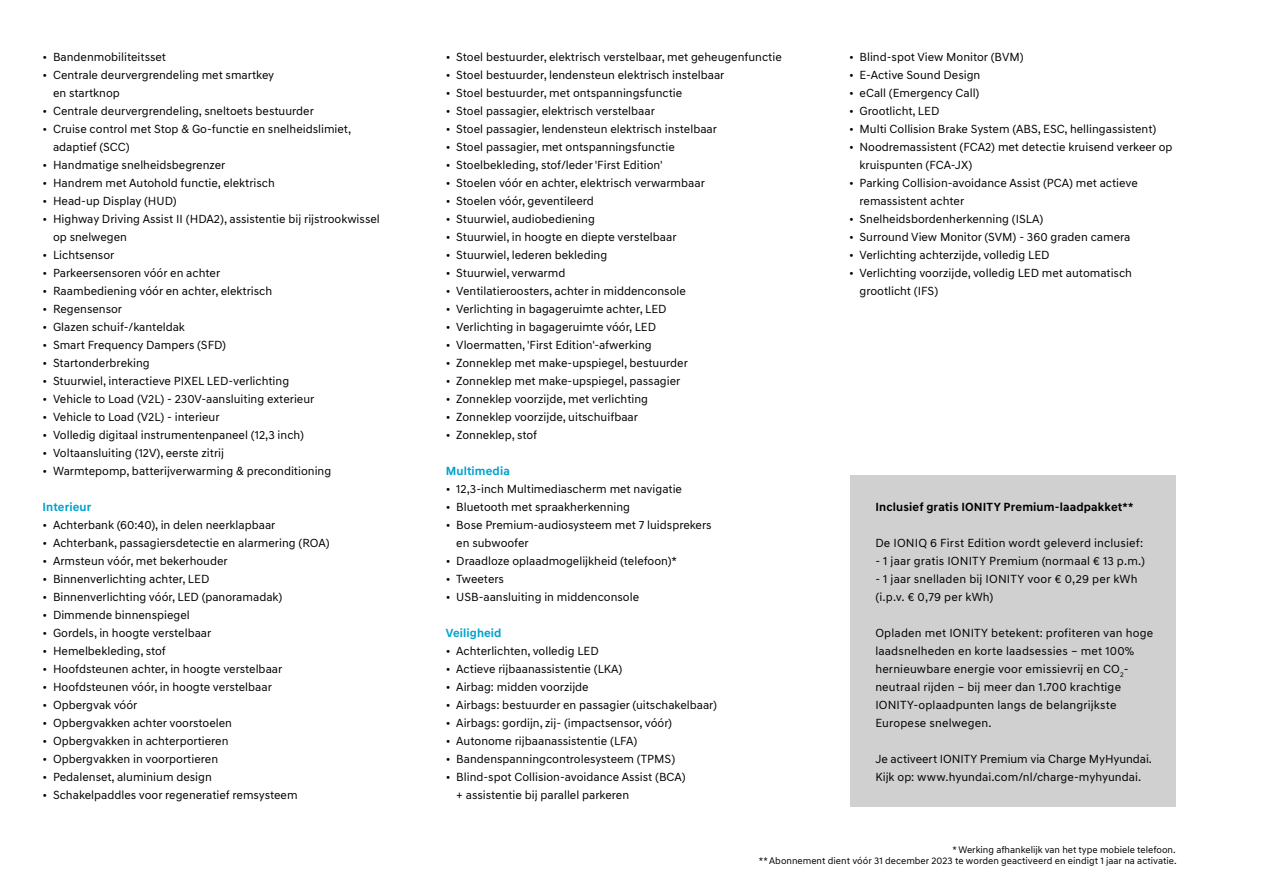
<style>
.page{position:relative;width:1263px;height:893px;background:#fff}
.page>*{position:absolute;margin:0;border:0;box-sizing:border-box;transform-origin:0 0}
.t1{font:12px/18px "Hyundai Sans Text";color:#000}
.t2{font:700 12px "Hyundai Sans Text";letter-spacing:.015em;color:#000}
.t3{font:700 12px "Hyundai Sans Text";letter-spacing:.01em;color:#00a2ce}
.t4{font:9.75px/11.6px "Hyundai Sans Text";color:#000;text-align:right}
</style>
<div class="page">
<div style="left:850px;top:475px;width:325px;height:332px;background:#d0d0d0"></div>
<p class="t1" style="left:43px;top:47px;width:125px">• Bandenmobiliteitsset</p>
<p class="t1" style="left:53px;top:65px;width:223px;text-indent:-10px">• Centrale deurvergrendeling met smartkey en startknop</p>
<p class="t1" style="left:43px;top:101px;width:273px">• Centrale deurvergrendeling, sneltoets bestuurder</p>
<p class="t1" style="left:53px;top:119px;width:300px;text-indent:-10px">• Cruise control met Stop &amp; Go-functie en snelheidslimiet, adaptief (SCC)</p>
<p class="t1" style="left:43px;top:155px;width:184px">• Handmatige snelheidsbegrenzer</p>
<p class="t1" style="left:43px;top:173px;width:234px">• Handrem met Autohold functie, elektrisch</p>
<p class="t1" style="left:43px;top:191px;width:136px">• Head-up Display (HUD)</p>
<p class="t1" style="left:53px;top:209px;width:328px;text-indent:-10px">• Highway Driving Assist II (HDA2), assistentie bij rijstrookwissel op snelwegen</p>
<p class="t1" style="left:43px;top:245px;width:73px">• Lichtsensor</p>
<p class="t1" style="left:43px;top:263px;width:179px">• Parkeersensoren vóór en achter</p>
<p class="t1" style="left:43px;top:281px;width:231px">• Raambediening vóór en achter, elektrisch</p>
<p class="t1" style="left:43px;top:299px;width:81px">• Regensensor</p>
<p class="t1" style="left:43px;top:317px;width:144px">• Glazen schuif-/kanteldak</p>
<p class="t1" style="left:43px;top:335px;width:185px">• Smart Frequency Dampers (SFD)</p>
<p class="t1" style="left:43px;top:353px;width:109px">• Startonderbreking</p>
<p class="t1" style="left:43px;top:371px;width:248px">• Stuurwiel, interactieve PIXEL LED-verlichting</p>
<p class="t1" style="left:43px;top:389px;width:273px">• Vehicle to Load (V2L) - 230V-aansluiting exterieur</p>
<p class="t1" style="left:43px;top:407px;width:179px">• Vehicle to Load (V2L) - interieur</p>
<p class="t1" style="left:43px;top:425px;width:263px">• Volledig digitaal instrumentenpaneel (12,3 inch)</p>
<p class="t1" style="left:43px;top:443px;width:183px">• Voltaansluiting (12V), eerste zitrij</p>
<p class="t1" style="left:43px;top:461px;width:290px">• Warmtepomp, batterijverwarming &amp; preconditioning</p>
<p class="t3" style="left:43px;top:499px;width:50px">Interieur</p>
<p class="t1" style="left:43px;top:515px;width:234px">• Achterbank (60:40), in delen neerklapbaar</p>
<p class="t1" style="left:43px;top:533px;width:289px">• Achterbank, passagiersdetectie en alarmering (ROA)</p>
<p class="t1" style="left:43px;top:551px;width:187px">• Armsteun vóór, met bekerhouder</p>
<p class="t1" style="left:43px;top:569px;width:168px">• Binnenverlichting achter, LED</p>
<p class="t1" style="left:43px;top:587px;width:241px">• Binnenverlichting vóór, LED (panoramadak)</p>
<p class="t1" style="left:43px;top:605px;width:149px">• Dimmende binnenspiegel</p>
<p class="t1" style="left:43px;top:623px;width:170px">• Gordels, in hoogte verstelbaar</p>
<p class="t1" style="left:43px;top:641px;width:125px">• Hemelbekleding, stof</p>
<p class="t1" style="left:43px;top:659px;width:241px">• Hoofdsteunen achter, in hoogte verstelbaar</p>
<p class="t1" style="left:43px;top:677px;width:231px">• Hoofdsteunen vóór, in hoogte verstelbaar</p>
<p class="t1" style="left:43px;top:695px;width:96px">• Opbergvak vóór</p>
<p class="t1" style="left:43px;top:713px;width:191px">• Opbergvakken achter voorstoelen</p>
<p class="t1" style="left:43px;top:731px;width:187px">• Opbergvakken in achterportieren</p>
<p class="t1" style="left:43px;top:749px;width:177px">• Opbergvakken in voorportieren</p>
<p class="t1" style="left:43px;top:767px;width:171px">• Pedalenset, aluminium design</p>
<p class="t1" style="left:43px;top:785px;width:257px">• Schakelpaddles voor regeneratief remsysteem</p>
<p class="t1" style="left:446px;top:47px;width:338px">• Stoel bestuurder, elektrisch verstelbaar, met geheugenfunctie</p>
<p class="t1" style="left:446px;top:65px;width:280px">• Stoel bestuurder, lendensteun elektrisch instelbaar</p>
<p class="t1" style="left:446px;top:83px;width:238px">• Stoel bestuurder, met ontspanningsfunctie</p>
<p class="t1" style="left:446px;top:101px;width:211px">• Stoel passagier, elektrisch verstelbaar</p>
<p class="t1" style="left:446px;top:119px;width:273px">• Stoel passagier, lendensteun elektrisch instelbaar</p>
<p class="t1" style="left:446px;top:137px;width:231px">• Stoel passagier, met ontspanningsfunctie</p>
<p class="t1" style="left:446px;top:155px;width:218px">• Stoelbekleding, stof/leder 'First Edition'</p>
<p class="t1" style="left:446px;top:173px;width:261px">• Stoelen vóór en achter, elektrisch verwarmbaar</p>
<p class="t1" style="left:446px;top:191px;width:150px">• Stoelen vóór, geventileerd</p>
<p class="t1" style="left:446px;top:209px;width:151px">• Stuurwiel, audiobediening</p>
<p class="t1" style="left:446px;top:227px;width:232px">• Stuurwiel, in hoogte en diepte verstelbaar</p>
<p class="t1" style="left:446px;top:245px;width:163px">• Stuurwiel, lederen bekleding</p>
<p class="t1" style="left:446px;top:263px;width:121px">• Stuurwiel, verwarmd</p>
<p class="t1" style="left:446px;top:281px;width:242px">• Ventilatieroosters, achter in middenconsole</p>
<p class="t1" style="left:446px;top:299px;width:222px">• Verlichting in bagageruimte achter, LED</p>
<p class="t1" style="left:446px;top:317px;width:212px">• Verlichting in bagageruimte vóór, LED</p>
<p class="t1" style="left:446px;top:335px;width:207px">• Vloermatten, 'First Edition'-afwerking</p>
<p class="t1" style="left:446px;top:353px;width:244px">• Zonneklep met make-upspiegel, bestuurder</p>
<p class="t1" style="left:446px;top:371px;width:236px">• Zonneklep met make-upspiegel, passagier</p>
<p class="t1" style="left:446px;top:389px;width:204px">• Zonneklep voorzijde, met verlichting</p>
<p class="t1" style="left:446px;top:407px;width:194px">• Zonneklep voorzijde, uitschuifbaar</p>
<p class="t1" style="left:446px;top:425px;width:93px">• Zonneklep, stof</p>
<p class="t3" style="left:446px;top:463px;width:66px">Multimedia</p>
<p class="t1" style="left:446px;top:479px;width:238px">• 12,3-inch Multimediascherm met navigatie</p>
<p class="t1" style="left:446px;top:497px;width:186px">• Bluetooth met spraakherkenning</p>
<p class="t1" style="left:456px;top:515px;width:257px;text-indent:-10px">• Bose Premium-audiosysteem met 7 luidsprekers en subwoofer</p>
<p class="t1" style="left:446px;top:551px;width:233px">• Draadloze oplaadmogelijkheid (telefoon)*</p>
<p class="t1" style="left:446px;top:569px;width:60px">• Tweeters</p>
<p class="t1" style="left:446px;top:587px;width:195px">• USB-aansluiting in middenconsole</p>
<p class="t3" style="left:446px;top:625px;width:57px">Veiligheid</p>
<p class="t1" style="left:446px;top:641px;width:155px">• Achterlichten, volledig LED</p>
<p class="t1" style="left:446px;top:659px;width:178px">• Actieve rijbaanassistentie (LKA)</p>
<p class="t1" style="left:446px;top:677px;width:144px">• Airbag: midden voorzijde</p>
<p class="t1" style="left:446px;top:695px;width:273px">• Airbags: bestuurder en passagier (uitschakelbaar)</p>
<p class="t1" style="left:446px;top:713px;width:228px">• Airbags: gordijn, zij- (impactsensor, vóór)</p>
<p class="t1" style="left:446px;top:731px;width:193px">• Autonome rijbaanassistentie (LFA)</p>
<p class="t1" style="left:446px;top:749px;width:231px">• Bandenspanningcontrolesysteem (TPMS)</p>
<p class="t1" style="left:456px;top:767px;width:231px;text-indent:-11px">• Blind-spot Collision-avoidance Assist (BCA) + assistentie bij parallel parkeren</p>
<p class="t1" style="left:849px;top:47px;width:176px">• Blind-spot View Monitor (BVM)</p>
<p class="t1" style="left:849px;top:65px;width:133px">• E-Active Sound Design</p>
<p class="t1" style="left:849px;top:83px;width:132px">• eCall (Emergency Call)</p>
<p class="t1" style="left:849px;top:101px;width:92px">• Grootlicht, LED</p>
<p class="t1" style="left:849px;top:119px;width:309px">• Multi Collision Brake System (ABS, ESC, hellingassistent)</p>
<p class="t1" style="left:859px;top:137px;width:314px;text-indent:-10px">• Noodremassistent (FCA2) met detectie kruisend verkeer op kruispunten (FCA-JX)</p>
<p class="t1" style="left:859px;top:173px;width:280px;text-indent:-10px">• Parking Collision-avoidance Assist (PCA) met actieve remassistent achter</p>
<p class="t1" style="left:849px;top:209px;width:196px">• Snelheidsbordenherkenning (ISLA)</p>
<p class="t1" style="left:849px;top:227px;width:283px">• Surround View Monitor (SVM) - 360 graden camera</p>
<p class="t1" style="left:849px;top:245px;width:202px">• Verlichting achterzijde, volledig LED</p>
<p class="t1" style="left:859px;top:263px;width:274px;text-indent:-10px">• Verlichting voorzijde, volledig LED met automatisch grootlicht (IFS)</p>
<p class="t2" style="left:875px;top:499px;width:260px">Inclusief gratis IONITY Premium-laadpakket**</p>
<p class="t1" style="left:875px;top:533px;width:269px">De IONIQ 6 First Edition wordt geleverd inclusief:</p>
<p class="t1" style="left:875px;top:551px;width:271px">- 1 jaar gratis IONITY Premium (normaal € 13 p.m.)</p>
<p class="t1" style="left:875px;top:569px;width:264px">- 1 jaar snelladen bij IONITY voor € 0,29 per kWh (i.p.v. € 0,79 per kWh)</p>
<p class="t1" style="left:875px;top:623px;width:279px">Opladen met IONITY betekent: profiteren van hoge laadsnelheden en korte laadsessies – met 100% hernieuwbare energie voor emissievrij en CO<sub>2</sub>- neutraal rijden – bij meer dan 1.700 krachtige IONITY-oplaadpunten langs de belangrijkste Europese snelwegen.</p>
<p class="t1" style="left:875px;top:749px;width:278px">Je activeert IONITY Premium via Charge MyHyundai.<br>Kijk op: www.hyundai.com/nl/charge-myhyundai.</p>
<p class="t4" style="left:759px;top:843px;width:419px">* Werking afhankelijk van het type mobiele telefoon.<br>** Abonnement dient vóór 31 december 2023 te worden geactiveerd en eindigt 1 jaar na activatie.</p>
</div>
